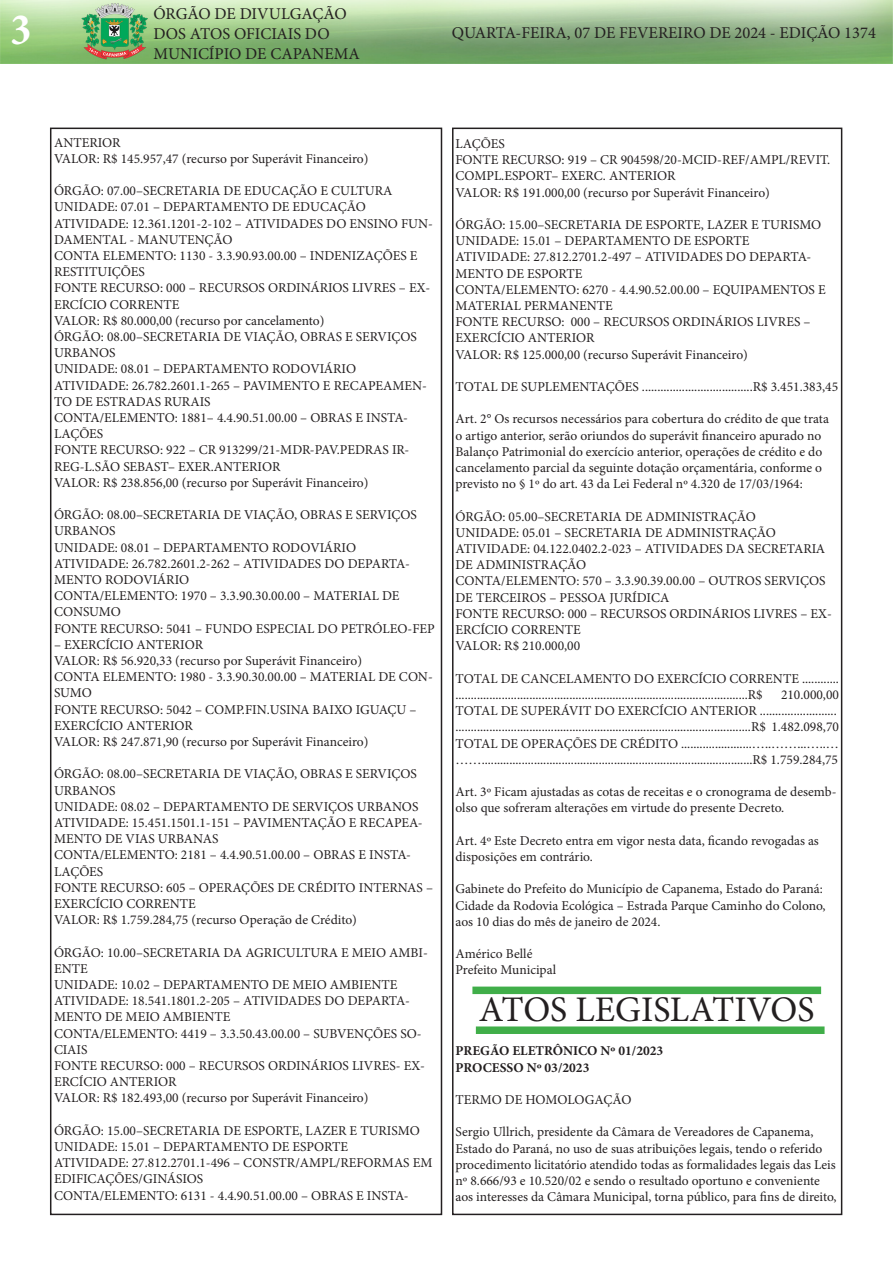
<style>
.page{position:relative;width:893px;height:1263px;background:#fff}
.page>*{position:absolute;margin:0;border:0;box-sizing:border-box;transform-origin:0 0}
.t1{font:700 condensed 45px "Minion Pro";color:#fff}
.t2{font:36px "Minion Pro";color:#231f20}
.t3{font:16.5px/19.8px "Minion Pro";color:#231f20}
.t4{font:13.5px/16.2px "Minion Pro";color:#231f20}
.t5{font:700 13.5px "Minion Pro";color:#231f20}
</style>
<div class="page">
<div style="left:50px;top:128px;width:392px;height:1087px;border:2px solid #231f20"></div>
<img style="left:0;top:0;width:893px;height:64px">
<div style="left:452px;top:128px;width:390px;height:1087px;border:2px solid #231f20"></div>
<div style="left:476px;top:1026px;width:348px;height:8px;background:#40ae49"></div>
<div style="left:472px;top:986px;width:349px;height:8px;background:#40ae49"></div>
<h1 class="t1" style="left:11px;top:-1px;width:22px">3</h1>
<p class="t3" style="left:153px;top:4px;width:208px">ÓRGÃO DE DIVULGAÇÃO<br>DOS ATOS OFICIAIS DO<br>MUNICÍPIO DE CAPANEMA</p>
<p class="t3" style="left:452px;top:23px;width:426px">QUARTA-FEIRA, 07 DE FEVEREIRO DE 2024 - EDIÇÃO 1374</p>
<p class="t4" style="left:54px;top:134px;width:68px">ANTERIOR</p>
<p class="t4" style="left:54px;top:150px;width:316px">VALOR: R$ 145.957,47 (recurso por Superávit Financeiro)</p>
<p class="t4" style="left:54px;top:183px;width:340px">ÓRGÃO: 07.00–SECRETARIA DE EDUCAÇÃO E CULTURA</p>
<p class="t4" style="left:54px;top:199px;width:313px">UNIDADE: 07.01 – DEPARTAMENTO DE EDUCAÇÃO</p>
<p class="t4" style="left:54px;top:215px;width:381px">ATIVIDADE: 12.361.1201-2-102 – ATIVIDADES DO ENSINO FUN-<br>DAMENTAL - MANUTENÇÃO</p>
<p class="t4" style="left:54px;top:248px;width:365px">CONTA ELEMENTO: 1130 - 3.3.90.93.00.00 – INDENIZAÇÕES E<br>RESTITUIÇÕES</p>
<p class="t4" style="left:54px;top:280px;width:378px">FONTE RECURSO: 000 – RECURSOS ORDINÁRIOS LIVRES – EX-<br>ERCÍCIO CORRENTE</p>
<p class="t4" style="left:54px;top:312px;width:272px">VALOR: R$ 80.000,00 (recurso por cancelamento)</p>
<p class="t4" style="left:54px;top:329px;width:364px">ÓRGÃO: 08.00–SECRETARIA DE VIAÇÃO, OBRAS E SERVIÇOS<br>URBANOS</p>
<p class="t4" style="left:54px;top:361px;width:304px">UNIDADE: 08.01 – DEPARTAMENTO RODOVIÁRIO</p>
<p class="t4" style="left:54px;top:377px;width:375px">ATIVIDADE: 26.782.2601.1-265 – PAVIMENTO E RECAPEAMEN-<br>TO DE ESTRADAS RURAIS</p>
<p class="t4" style="left:54px;top:410px;width:355px">CONTA/ELEMENTO: 1881– 4.4.90.51.00.00 – OBRAS E INSTA-<br>LAÇÕES</p>
<p class="t4" style="left:54px;top:442px;width:357px">FONTE RECURSO: 922 – CR 913299/21-MDR-PAV.PEDRAS IR-<br>REG-L.SÃO SEBAST– EXER.ANTERIOR</p>
<p class="t4" style="left:54px;top:474px;width:316px">VALOR: R$ 238.856,00 (recurso por Superávit Financeiro)</p>
<p class="t4" style="left:54px;top:507px;width:364px">ÓRGÃO: 08.00–SECRETARIA DE VIAÇÃO, OBRAS E SERVIÇOS<br>URBANOS</p>
<p class="t4" style="left:54px;top:539px;width:304px">UNIDADE: 08.01 – DEPARTAMENTO RODOVIÁRIO</p>
<p class="t4" style="left:54px;top:555px;width:357px">ATIVIDADE: 26.782.2601.2-262 – ATIVIDADES DO DEPARTA-<br>MENTO RODOVIÁRIO</p>
<p class="t4" style="left:54px;top:588px;width:347px">CONTA/ELEMENTO: 1970 – 3.3.90.30.00.00 – MATERIAL DE<br>CONSUMO</p>
<p class="t4" style="left:54px;top:620px;width:382px">FONTE RECURSO: 5041 – FUNDO ESPECIAL DO PETRÓLEO-FEP</p>
<p class="t4" style="left:54px;top:636px;width:151px">– EXERCÍCIO ANTERIOR</p>
<p class="t4" style="left:54px;top:653px;width:309px">VALOR: R$ 56.920,33 (recurso por Superávit Financeiro)</p>
<p class="t4" style="left:54px;top:669px;width:380px">CONTA ELEMENTO: 1980 - 3.3.90.30.00.00 – MATERIAL DE CON-<br>SUMO</p>
<p class="t4" style="left:54px;top:701px;width:364px">FONTE RECURSO: 5042 – COMP.FIN.USINA BAIXO IGUAÇU –<br>EXERCÍCIO ANTERIOR</p>
<p class="t4" style="left:54px;top:734px;width:316px">VALOR: R$ 247.871,90 (recurso por Superávit Financeiro)</p>
<p class="t4" style="left:54px;top:766px;width:364px">ÓRGÃO: 08.00–SECRETARIA DE VIAÇÃO, OBRAS E SERVIÇOS<br>URBANOS</p>
<p class="t4" style="left:54px;top:798px;width:366px">UNIDADE: 08.02 – DEPARTAMENTO DE SERVIÇOS URBANOS</p>
<p class="t4" style="left:54px;top:815px;width:370px">ATIVIDADE: 15.451.1501.1-151 – PAVIMENTAÇÃO E RECAPEA-<br>MENTO DE VIAS URBANAS</p>
<p class="t4" style="left:54px;top:847px;width:358px">CONTA/ELEMENTO: 2181 – 4.4.90.51.00.00 – OBRAS E INSTA-<br>LAÇÕES</p>
<p class="t4" style="left:54px;top:879px;width:381px">FONTE RECURSO: 605 – OPERAÇÕES DE CRÉDITO INTERNAS –<br>EXERCÍCIO CORRENTE</p>
<p class="t4" style="left:54px;top:912px;width:304px">VALOR: R$ 1.759.284,75 (recurso Operação de Crédito)</p>
<p class="t4" style="left:54px;top:944px;width:375px">ÓRGÃO: 10.00–SECRETARIA DA AGRICULTURA E MEIO AMBI-<br>ENTE</p>
<p class="t4" style="left:54px;top:977px;width:345px">UNIDADE: 10.02 – DEPARTAMENTO DE MEIO AMBIENTE</p>
<p class="t4" style="left:54px;top:993px;width:357px">ATIVIDADE: 18.541.1801.2-205 – ATIVIDADES DO DEPARTA-<br>MENTO DE MEIO AMBIENTE</p>
<p class="t4" style="left:54px;top:1025px;width:369px">CONTA/ELEMENTO: 4419 – 3.3.50.43.00.00 – SUBVENÇÕES SO-<br>CIAIS</p>
<p class="t4" style="left:54px;top:1058px;width:373px">FONTE RECURSO: 000 – RECURSOS ORDINÁRIOS LIVRES- EX-<br>ERCÍCIO ANTERIOR</p>
<p class="t4" style="left:54px;top:1090px;width:316px">VALOR: R$ 182.493,00 (recurso por Superávit Financeiro)</p>
<p class="t4" style="left:54px;top:1122px;width:367px">ÓRGÃO: 15.00–SECRETARIA DE ESPORTE, LAZER E TURISMO</p>
<p class="t4" style="left:54px;top:1139px;width:296px">UNIDADE: 15.01 – DEPARTAMENTO DE ESPORTE</p>
<p class="t4" style="left:54px;top:1155px;width:380px">ATIVIDADE: 27.812.2701.1-496 – CONSTR/AMPL/REFORMAS EM<br>EDIFICAÇÕES/GINÁSIOS</p>
<p class="t4" style="left:54px;top:1187px;width:356px">CONTA/ELEMENTO: 6131 - 4.4.90.51.00.00 – OBRAS E INSTA-</p>
<p class="t4" style="left:455px;top:136px;width:51px">LAÇÕES</p>
<p class="t4" style="left:455px;top:152px;width:376px">FONTE RECURSO: 919 – CR 904598/20-MCID-REF/AMPL/REVIT.<br>COMPL.ESPORT– EXERC. ANTERIOR</p>
<p class="t4" style="left:455px;top:184px;width:316px">VALOR: R$ 191.000,00 (recurso por Superávit Financeiro)</p>
<p class="t4" style="left:455px;top:217px;width:367px">ÓRGÃO: 15.00–SECRETARIA DE ESPORTE, LAZER E TURISMO</p>
<p class="t4" style="left:455px;top:233px;width:296px">UNIDADE: 15.01 – DEPARTAMENTO DE ESPORTE</p>
<p class="t4" style="left:455px;top:249px;width:357px">ATIVIDADE: 27.812.2701.2-497 – ATIVIDADES DO DEPARTA-<br>MENTO DE ESPORTE</p>
<p class="t4" style="left:455px;top:281px;width:372px">CONTA/ELEMENTO: 6270 - 4.4.90.52.00.00 – EQUIPAMENTOS E<br>MATERIAL PERMANENTE</p>
<p class="t4" style="left:455px;top:314px;width:356px">FONTE RECURSO: 000 – RECURSOS ORDINÁRIOS LIVRES –<br>EXERCÍCIO ANTERIOR</p>
<p class="t4" style="left:455px;top:346px;width:294px">VALOR: R$ 125.000,00 (recurso Superávit Financeiro)</p>
<p class="t4" style="left:455px;top:379px;width:384px">TOTAL DE SUPLEMENTAÇÕES ....................................R$ 3.451.383,45</p>
<p class="t4" style="left:455px;top:411px;width:375px">Art. 2° Os recursos necessários para cobertura do crédito de que trata o artigo anterior, serão oriundos do superávit financeiro apurado no Balanço Patrimonial do exercício anterior, operações de crédito e do cancelamento parcial da seguinte dotação orçamentária, conforme o previsto no § 1º do art. 43 da Lei Federal nº 4.320 de 17/03/1964:</p>
<p class="t4" style="left:455px;top:508px;width:302px">ÓRGÃO: 05.00–SECRETARIA DE ADMINISTRAÇÃO</p>
<p class="t4" style="left:455px;top:524px;width:322px">UNIDADE: 05.01 – SECRETARIA DE ADMINISTRAÇÃO</p>
<p class="t4" style="left:455px;top:541px;width:371px">ATIVIDADE: 04.122.0402.2-023 – ATIVIDADES DA SECRETARIA<br>DE ADMINISTRAÇÃO</p>
<p class="t4" style="left:455px;top:573px;width:372px">CONTA/ELEMENTO: 570 – 3.3.90.39.00.00 – OUTROS SERVIÇOS<br>DE TERCEIROS – PESSOA JURÍDICA</p>
<p class="t4" style="left:455px;top:605px;width:378px">FONTE RECURSO: 000 – RECURSOS ORDINÁRIOS LIVRES – EX-<br>ERCÍCIO CORRENTE</p>
<p class="t4" style="left:455px;top:638px;width:126px">VALOR: R$ 210.000,00</p>
<p class="t4" style="left:455px;top:670px;width:385px">TOTAL DE CANCELAMENTO DO EXERCÍCIO CORRENTE ............ ...............................................................................................R$</p>
<p class="t4" style="left:781px;top:686px;width:59px">210.000,00</p>
<p class="t4" style="left:455px;top:703px;width:385px">TOTAL DE SUPERÁVIT DO EXERCÍCIO ANTERIOR ......................... ................................................................................................R$ 1.482.098,70</p>
<p class="t4" style="left:455px;top:735px;width:385px">TOTAL DE OPERAÇÕES DE CRÉDITO .......................…..……...…..… ……........................................................................................R$ 1.759.284,75</p>
<p class="t4" style="left:455px;top:784px;width:383px">Art. 3º Ficam ajustadas as cotas de receitas e o cronograma de desemb&shy;olso que sofreram alterações em virtude do presente Decreto.</p>
<p class="t4" style="left:455px;top:832px;width:365px">Art. 4º Este Decreto entra em vigor nesta data, ficando revogadas as disposições em contrário.</p>
<p class="t4" style="left:455px;top:881px;width:372px">Gabinete do Prefeito do Município de Capanema, Estado do Paraná:<br>Cidade da Rodovia Ecológica – Estrada Parque Caminho do Colono, aos 10 dias do mês de janeiro de 2024.</p>
<p class="t4" style="left:455px;top:946px;width:78px">Américo Bellé</p>
<p class="t4" style="left:455px;top:962px;width:102px">Prefeito Municipal</p>
<p class="t2" style="left:479px;top:986px;width:337px">ATOS LEGISLATIVOS</p>
<p class="t5" style="left:455px;top:1041px;width:209px">PREGÃO ELETRÔNICO Nº 01/2023</p>
<p class="t5" style="left:455px;top:1058px;width:135px">PROCESSO Nº 03/2023</p>
<p class="t4" style="left:455px;top:1091px;width:177px">TERMO DE HOMOLOGAÇÃO</p>
<p class="t4" style="left:455px;top:1124px;width:383px">Sergio Ullrich, presidente da Câmara de Vereadores de Capanema, Estado do Paraná, no uso de suas atribuições legais, tendo o referido procedimento licitatório atendido todas as formalidades legais das Leis nº 8.666/93 e 10.520/02 e sendo o resultado oportuno e conveniente aos interesses da Câmara Municipal, torna público, para fins de direito,</p>
</div>
